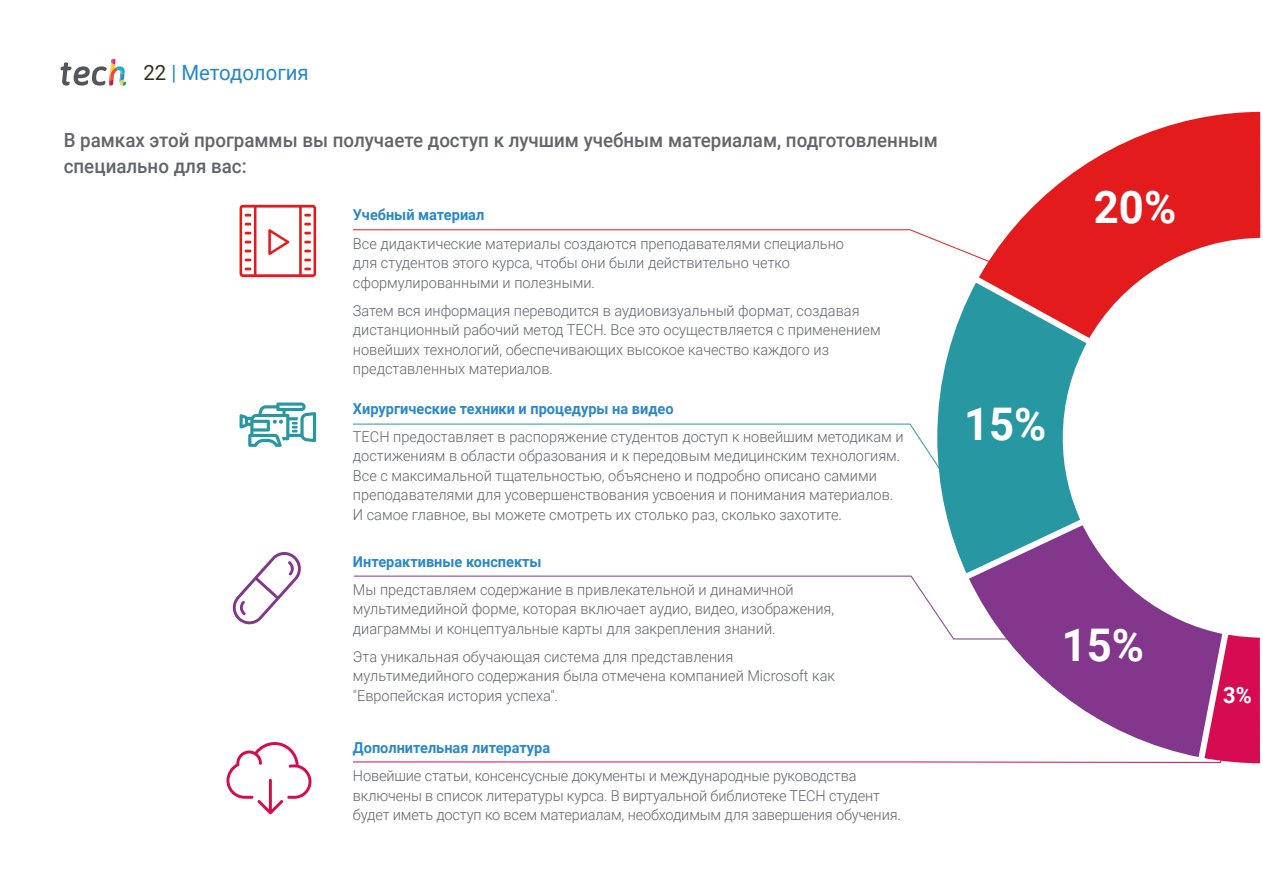
<style>
.page{position:relative;width:1263px;height:893px;background:#fff}
.page>*{position:absolute;margin:0;border:0;box-sizing:border-box;transform-origin:0 0}
.t1{font:700 45px "Roboto";color:#fff}
.t2{font:700 22.5px "Roboto";color:#fff}
.t3{font:21px "Roboto";color:#2488c9}
.t4{font:500 19.5px/25.5px "Roboto";color:#61646a;scale:.96 1}
.t5{font:300 15px/19.5px "Roboto";color:#61646a}
.t6{font:700 15px "Roboto";color:#2988c9}
.s1{color:#312e20}
</style>
<div class="page">
<svg style="left:61px;top:59px;width:65px;height:27px"></svg>
<svg style="left:1012px;top:111px;width:249px;height:212px"></svg>
<svg style="left:937px;top:270px;width:162px;height:280px"></svg>
<svg style="left:957px;top:513px;width:237px;height:166px"></svg>
<svg style="left:1194px;top:625px;width:66px;height:139px;background:#ca3978"></svg>
<svg style="left:353px;top:229px;width:678px;height:50px"></svg>
<svg style="left:353px;top:423px;width:668px;height:121px"></svg>
<svg style="left:354px;top:575px;width:831px;height:65px"></svg>
<svg style="left:353px;top:679px;width:882px;height:85px"></svg>
<svg style="left:240px;top:205px;width:76px;height:72px"></svg>
<svg style="left:226px;top:742px;width:85px;height:72px"></svg>
<svg style="left:233px;top:552px;width:68px;height:72px"></svg>
<svg style="left:240px;top:402px;width:76px;height:45px"></svg>
<h3 class="t3" style="left:144px;top:57px;width:167px"><span class="s1">22</span> | Методология</h3>
<h3 class="t4" style="left:64px;top:127px;width:912px">В рамках этой программы вы получаете доступ к лучшим учебным материалам, подготовленным специально для вас:</h3>
<p class="t6" style="left:353px;top:205px;width:133px">Учебный материал</p>
<p class="t5" style="left:353px;top:233px;width:492px">Все дидактические материалы создаются преподавателями специально для студентов этого курса, чтобы они были действительно четко сформулированными и полезными.</p>
<p class="t5" style="left:353px;top:300px;width:529px">Затем вся информация переводится в аудиовизуальный формат, создавая дистанционный рабочий метод TECH. Все это осуществляется с применением новейших технологий, обеспечивающих высокое качество каждого из представленных материалов.</p>
<p class="t6" style="left:353px;top:398px;width:322px">Хирургические техники и процедуры на видео</p>
<p class="t5" style="left:353px;top:426px;width:552px">TECH предоставляет в распоряжение студентов доступ к новейшим методикам и достижениям в области образования и к передовым медицинским технологиям.<br>Все с максимальной тщательностью, объяснено и подробно описано самими преподавателями для усовершенствования усвоения и понимания материалов.<br>И самое главное, вы можете смотреть их столько раз, сколько захотите.</p>
<p class="t6" style="left:353px;top:551px;width:190px">Интерактивные конспекты</p>
<p class="t5" style="left:353px;top:579px;width:483px">Мы представляем содержание в привлекательной и динамичной мультимедийной форме, которая включает аудио, видео, изображения, диаграммы и концептуальные карты для закрепления знаний.</p>
<p class="t5" style="left:353px;top:646px;width:484px">Эта уникальная обучающая система для представления мультимедийного содержания была отмечена компанией Microsoft как "Европейская история успеха".</p>
<p class="t6" style="left:353px;top:737px;width:199px">Дополнительная литература</p>
<p class="t5" style="left:353px;top:766px;width:549px">Новейшие статьи, консенсусные документы и международные руководства включены в список литературы курса. В виртуальной библиотеке TECH студент будет иметь доступ ко всем материалам, необходимым для завершения обучения.</p>
<h1 class="t1" style="left:1094px;top:175px;width:84px">20%</h1>
<h1 class="t1" style="left:964px;top:392px;width:84px">15%</h1>
<h1 class="t1" style="left:1062px;top:614px;width:84px">15%</h1>
<h2 class="t2" style="left:1223px;top:679px;width:30px">3%</h2>
</div>
